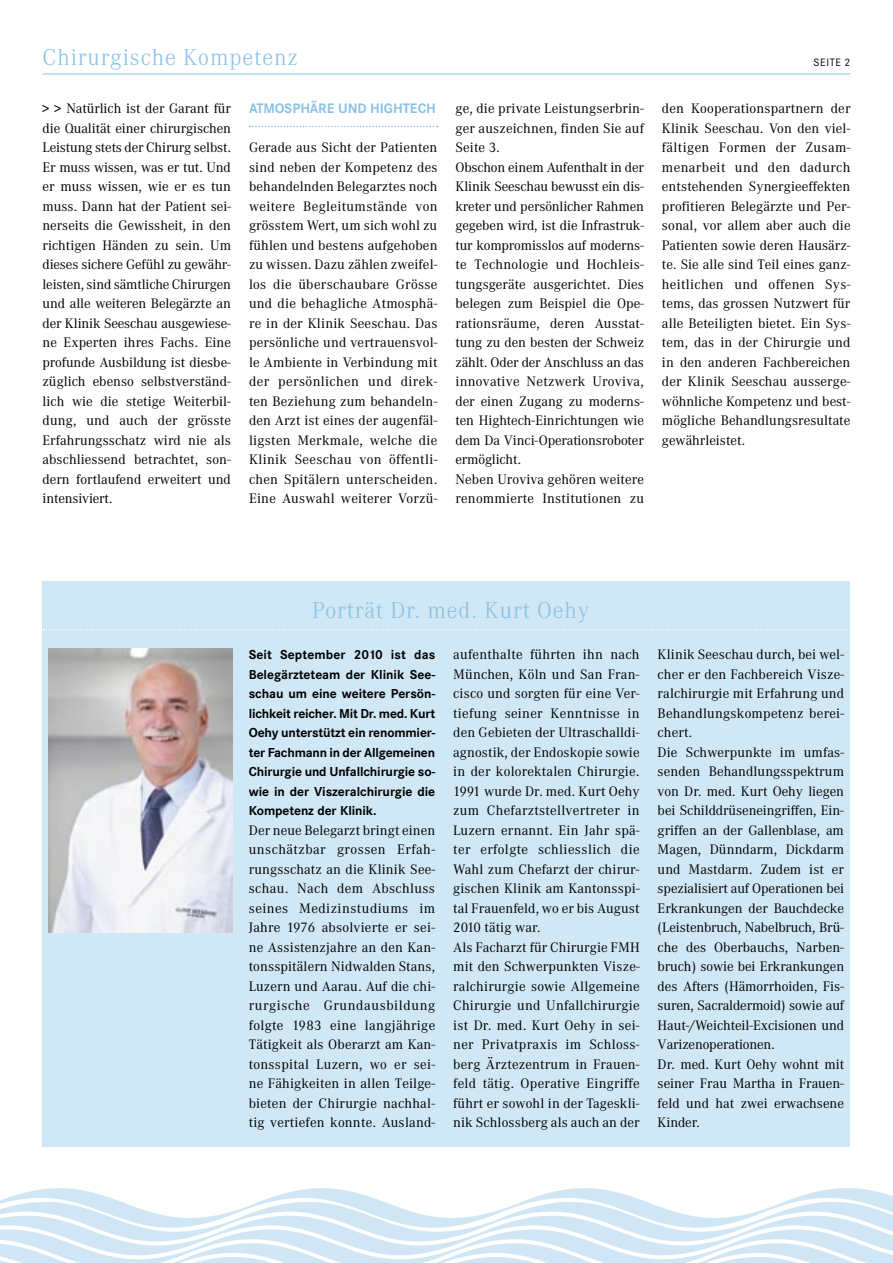
<style>
.page{position:relative;width:893px;height:1263px;background:#fff}
.page>*{position:absolute;margin:0;border:0;box-sizing:border-box;transform-origin:0 0}
.t1{font:300 22.5px "Corporate ABQ";letter-spacing:.04em;color:#8ac2e6}
.t2{font:13.5px/19.5px "Corporate ABQ";letter-spacing:.01em;color:#000;text-align:justify}
.t3{font:700 13.5px "Corporate SBQ";color:#8ac2e6}
.t4{font:700 12.75px/19.5px "Corporate SBQ";letter-spacing:-.005em;color:#000;text-align:justify}
.t5{font:10.5px "Corporate SBQ";color:#000}
.s1{font-family:"Corporate SBQ";font-weight:700;font-size:12.75px}
</style>
<div class="page">
<svg style="left:250px;top:126px;width:188px;height:1px"></svg>
<svg style="left:0;top:1188px;width:893px;height:75px"></svg>
<hr style="left:43px;top:74px;width:807px;height:1px;background:#8ac2e6">
<div style="left:43px;top:581px;width:807px;height:566px;background:#d0e7f5"></div>
<svg style="left:43px;top:629px;width:807px;height:1px"></svg>
<img style="left:49px;top:648px;width:183px;height:284px">
<h1 class="t1" style="left:43px;top:44px;width:257px">Chirurgische Kompetenz</h1>
<p class="t5" style="left:814px;top:56px;width:38px">SEITE 2</p>
<p class="t2" style="left:43px;top:99px;width:190px"><span class="s1">&gt; &gt;</span> Natürlich ist der Garant für die Qualität einer chirurgischen Leistung stets der Chirurg selbst.<br>Er muss wissen, was er tut. Und er muss wissen, wie er es tun muss. Dann hat der Patient sei&shy;nerseits die Gewissheit, in den richtigen Händen zu sein. Um dieses sichere Gefühl zu gewähr&shy;leisten, sind sämtliche Chirurgen und alle weiteren Belegärzte an der Klinik Seeschau ausgewiese&shy;ne Experten ihres Fachs. Eine profunde Ausbildung ist diesbe&shy;züglich ebenso selbstverständ&shy;lich wie die stetige Weiterbil&shy;dung, und auch der grösste Erfahrungsschatz wird nie als abschliessend betrachtet, son&shy;dern fortlaufend erweitert und intensiviert.</p>
<p class="t3" style="left:249px;top:100px;width:18px">Atmosphäre</p>
<p class="t3" style="left:338px;top:100px;width:11px">und</p>
<p class="t3" style="left:370px;top:100px;width:19px">Hightech</p>
<p class="t2" style="left:249px;top:138px;width:190px">Gerade aus Sicht der Patienten sind neben der Kompetenz des behandelnden Belegarztes noch weitere Begleitumstände von grösstem Wert, um sich wohl zu fühlen und bestens aufgehoben zu wissen. Dazu zählen zweifel&shy;los die überschaubare Grösse und die behagliche Atmosphä&shy;re in der Klinik Seeschau. Das persönliche und vertrauensvol&shy;le Ambiente in Verbindung mit der persönlichen und direk&shy;ten Beziehung zum behandeln&shy;den Arzt ist eines der augenfäl&shy;ligsten Merkmale, welche die Klinik Seeschau von öffentli&shy;chen Spitälern unterscheiden.<br>Eine Auswahl weiterer Vorzü-</p>
<p class="t2" style="left:455px;top:99px;width:190px;text-align:left">ge, die private Leistungserbrin&shy;ger auszeichnen, finden Sie auf<br>Seite 3.<br>Obschon einem Aufenthalt in der<br>Klinik Seeschau bewusst ein dis&shy;kreter und persönlicher Rahmen gegeben wird, ist die Infrastruk&shy;tur kompromisslos auf moderns&shy;te Technologie und Hochleis&shy;tungsgeräte ausgerichtet. Dies belegen zum Beispiel die Ope&shy;rationsräume, deren Ausstat&shy;tung zu den besten der Schweiz zählt. Oder der Anschluss an das innovative Netzwerk Uroviva, der einen Zugang zu moderns&shy;ten Hightech-Einrichtungen wie dem Da Vinci-Operationsroboter ermöglicht.<br>Neben Uroviva gehören weitere renommierte Institutionen zu</p>
<p class="t2" style="left:662px;top:99px;width:190px">den Kooperationspartnern der Klinik Seeschau. Von den viel&shy;fältigen Formen der Zusam&shy;menarbeit und den dadurch entstehenden Synergieeffekten profitieren Belegärzte und Per&shy;sonal, vor allem aber auch die Patienten sowie deren Hausärz&shy;te. Sie alle sind Teil eines ganz&shy;heitlichen und offenen Sys&shy;tems, das grossen Nutzwert für alle Beteiligten bietet. Ein Sys&shy;tem, das in der Chirurgie und in den anderen Fachbereichen der Klinik Seeschau ausserge&shy;wöhnliche Kompetenz und best&shy;mögliche Behandlungsresultate gewährleistet.</p>
<h1 class="t1" style="left:312px;top:597px;width:279px">Porträt Dr. med. Kurt Oehy</h1>
<p class="t4" style="left:249px;top:645px;width:188px">Seit September 2010 ist das Belegärzteteam der Klinik See&shy;schau um eine weitere Persön&shy;lichkeit reicher. Mit Dr. med. Kurt Oehy unterstützt ein renommier&shy;ter Fachmann in der Allgemeinen Chirurgie und Unfallchirurgie so&shy;wie in der Viszeralchirurgie die Kompetenz der Klinik.</p>
<p class="t2" style="left:249px;top:821px;width:188px">Der neue Belegarzt bringt einen unschätzbar grossen Erfah&shy;rungsschatz an die Klinik See&shy;schau. Nach dem Abschluss seines Medizinstudiums im Jahre 1976 absolvierte er sei&shy;ne Assistenzjahre an den Kan&shy;tonsspitälern Nidwalden Stans, Luzern und Aarau. Auf die chi&shy;rurgische Grundausbildung folgte 1983 eine langjährige Tätigkeit als Oberarzt am Kan&shy;tonsspital Luzern, wo er sei&shy;ne Fähigkeiten in allen Teilge&shy;bieten der Chirurgie nachhal&shy;tig vertiefen konnte. Ausland-</p>
<p class="t2" style="left:453px;top:645px;width:188px;text-align:left">aufenthalte führten ihn nach<br>München, Köln und San Fran&shy;cisco und sorgten für eine Ver&shy;tiefung seiner Kenntnisse in den Gebieten der Ultraschalldi&shy;agnostik, der Endoskopie sowie in der kolorektalen Chirurgie.<br>1991 wurde Dr. med. Kurt Oehy zum Chefarztstellvertreter in<br>Luzern ernannt. Ein Jahr spä&shy;ter erfolgte schliesslich die<br>Wahl zum Chefarzt der chirur&shy;gischen Klinik am Kantonsspi&shy;tal Frauenfeld, wo er bis August<br>2010 tätig war.<br>Als Facharzt für Chirurgie FMH mit den Schwerpunkten Visze&shy;ralchirurgie sowie Allgemeine<br>Chirurgie und Unfallchirurgie ist Dr. med. Kurt Oehy in sei&shy;ner Privatpraxis im Schloss&shy;berg Ärztezentrum in Frauen&shy;feld tätig. Operative Eingriffe führt er sowohl in der Tageskli&shy;nik Schlossberg als auch an der</p>
<p class="t2" style="left:658px;top:645px;width:188px;text-align:left">Klinik Seeschau durch, bei wel&shy;cher er den Fachbereich Visze&shy;ralchirurgie mit Erfahrung und<br>Behandlungskompetenz berei&shy;chert.<br>Die Schwerpunkte im umfas&shy;senden Behandlungsspektrum von Dr. med. Kurt Oehy liegen bei Schilddrüseneingriffen, Ein&shy;griffen an der Gallenblase, am<br>Magen, Dünndarm, Dickdarm und Mastdarm. Zudem ist er spezialisiert auf Operationen bei<br>Erkrankungen der Bauchdecke (Leistenbruch, Nabelbruch, Brü&shy;che des Oberbauchs, Narben&shy;bruch) sowie bei Erkrankungen des Afters (Hämorrhoiden, Fis&shy;suren, Sacraldermoid) sowie auf<br>Haut-/Weichteil-Excisionen und<br>Varizenoperationen.<br>Dr. med. Kurt Oehy wohnt mit seiner Frau Martha in Frauen&shy;feld und hat zwei erwachsene<br>Kinder.</p>
</div>
